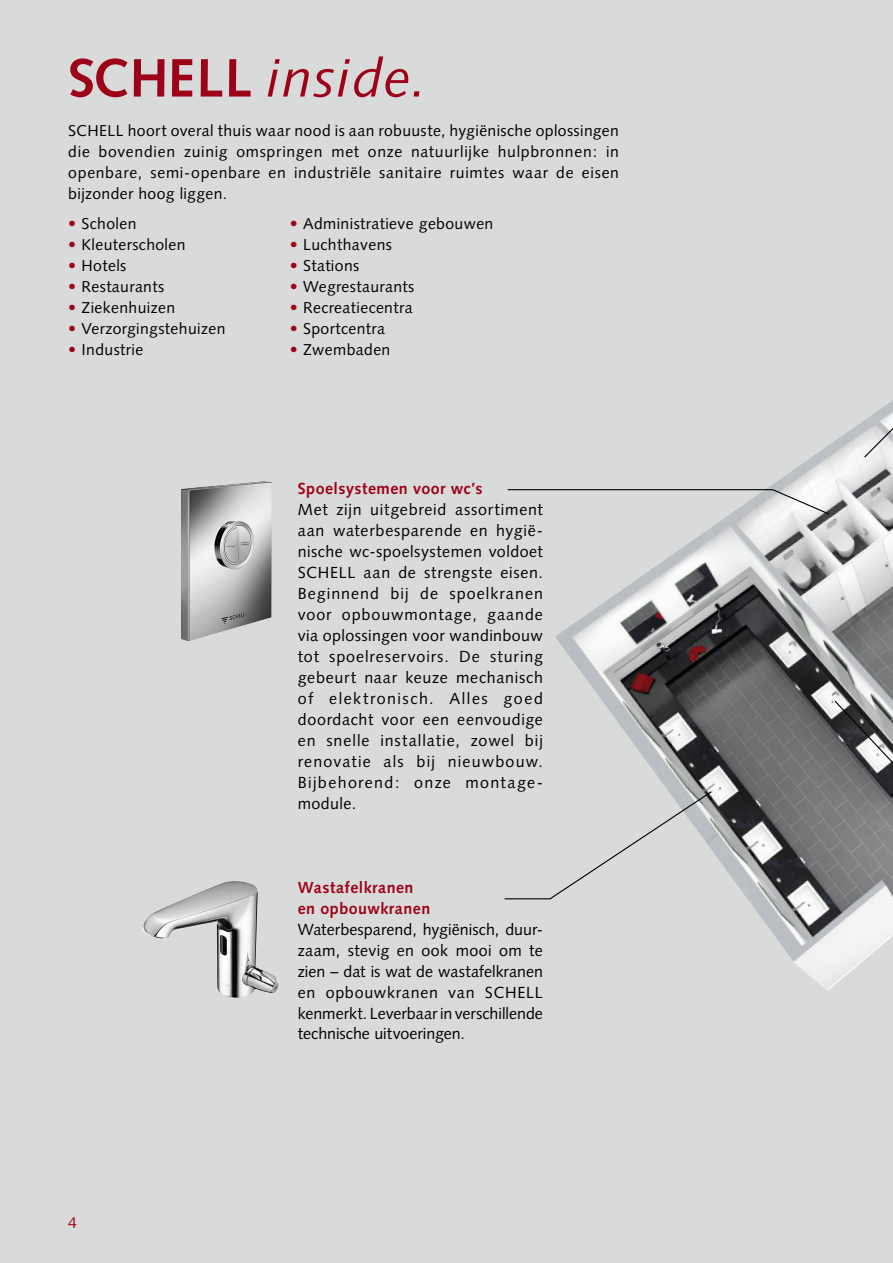
<style>
.page{position:relative;width:893px;height:1263px;background:#d9dada}
.page>*{position:absolute;margin:0;border:0;box-sizing:border-box;transform-origin:0 0}
.t1{font:italic 54px "Syntax";letter-spacing:.025em;color:#9d0318}
.t2{font:16.05px/21px "Syntax";letter-spacing:.02em;color:#000;text-align:justify}
.t3{font:700 16.05px/21px "Syntax";letter-spacing:.03em;color:#9d0318}
.t4{font:15.75px/21px "Syntax";letter-spacing:.025em;color:#000;text-align:justify}
.t5{font:15.75px "Syntax LT Pro";color:#9d0318}
.s1{font-family:"Syntax LT Pro";font-weight:700;font-style:normal}
.s2{font-family:"Syntax LT Pro";font-size:16.05px;color:#9d0318}
</style>
<div class="page">
<img style="left:181px;top:481px;width:91px;height:160px">
<img style="left:555px;top:421px;width:338px;height:570px">
<img style="left:142px;top:881px;width:137px;height:117px">
<svg style="left:507px;top:488px;width:323px;height:27px"></svg>
<svg style="left:833px;top:699px;width:60px;height:288px;background:#9b9c9d"></svg>
<svg style="left:863px;top:400px;width:30px;height:59px"></svg>
<svg style="left:504px;top:790px;width:209px;height:110px"></svg>
<h1 class="t1" style="left:68px;top:46px;width:360px"><span class="s1">SCHELL</span> inside.</h1>
<p class="t4" style="left:68px;top:120px;width:552px">SCHELL hoort overal thuis waar nood is aan robuuste, hygiënische oplossingen die bovendien zuinig omspringen met onze natuurlijke hulpbronnen: in openbare, semi-openbare en industriële sanitaire ruimtes waar de eisen bijzonder hoog liggen.</p>
<p class="t4" style="left:68px;top:213px;width:70px"><span class="s2">•</span> Scholen</p>
<p class="t4" style="left:68px;top:234px;width:119px"><span class="s2">•</span> Kleuterscholen</p>
<p class="t4" style="left:68px;top:255px;width:60px"><span class="s2">•</span> Hotels</p>
<p class="t4" style="left:68px;top:276px;width:97px"><span class="s2">•</span> Restaurants</p>
<p class="t4" style="left:68px;top:297px;width:108px"><span class="s2">•</span> Ziekenhuizen</p>
<p class="t4" style="left:68px;top:318px;width:159px"><span class="s2">•</span> Verzorgingstehuizen</p>
<p class="t4" style="left:68px;top:339px;width:77px"><span class="s2">•</span> Industrie</p>
<p class="t4" style="left:290px;top:213px;width:205px"><span class="s2">•</span> Administratieve gebouwen</p>
<p class="t4" style="left:290px;top:234px;width:104px"><span class="s2">•</span> Luchthavens</p>
<p class="t4" style="left:290px;top:255px;width:71px"><span class="s2">•</span> Stations</p>
<p class="t4" style="left:290px;top:276px;width:126px"><span class="s2">•</span> Wegrestaurants</p>
<p class="t4" style="left:290px;top:297px;width:124px"><span class="s2">•</span> Recreatiecentra</p>
<p class="t4" style="left:290px;top:318px;width:97px"><span class="s2">•</span> Sportcentra</p>
<p class="t4" style="left:290px;top:339px;width:102px"><span class="s2">•</span> Zwembaden</p>
<p class="t3" style="left:298px;top:478px;width:186px">Spoelsystemen voor wc’s</p>
<p class="t2" style="left:298px;top:498px;width:247px">Met zijn uitgebreid assortiment aan waterbesparende en hygië&shy;nische wc-spoelsystemen voldoet SCHELL aan de strengste eisen.<br>Beginnend bij de spoelkranen voor opbouwmontage, gaande via oplossingen voor wandinbouw tot spoelreservoirs. De sturing gebeurt naar keuze mechanisch of elektronisch. Alles goed doordacht voor een eenvoudige en snelle installatie, zowel bij renovatie als bij nieuwbouw.<br>Bijbehorend: onze montage&shy;module.</p>
<p class="t5" style="left:68px;top:1213px;width:10px">4</p>
<p class="t3" style="left:298px;top:876px;width:134px">Wastafelkranen en opbouwkranen</p>
<p class="t2" style="left:298px;top:918px;width:247px">Waterbesparend, hygiënisch, duur&shy;zaam, stevig en ook mooi om te zien – dat is wat de wastafelkranen en opbouwkranen van SCHELL kenmerkt. Leverbaar in verschillende technische uitvoeringen.</p>
</div>
